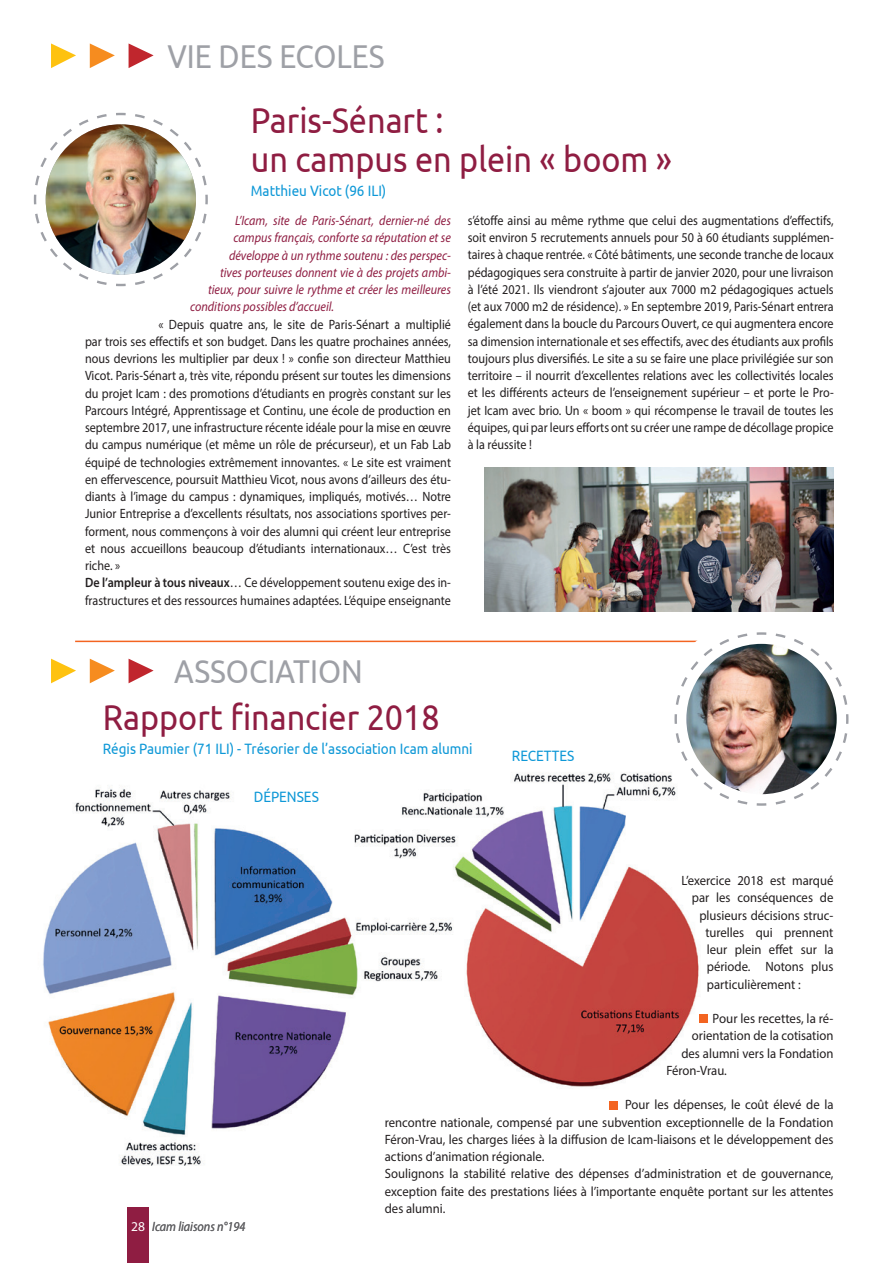
<style>
.page{position:relative;width:893px;height:1263px;background:#fff}
.page>*{position:absolute;margin:0;border:0;box-sizing:border-box;transform-origin:0 0}
.t1{font:36px "Ubuntu";color:#8f1d42;scale:.9 1}
.t2{font:33px "Ubuntu";color:#9ea0a6;scale:.9 1}
.t3{font:15px "Ubuntu";color:#0e98d7;scale:.9 1}
.t4{font:13.5px/17.2px "Myriad Pro";color:#231f20;text-align:justify;scale:.9 1}
.t5{font:13.5px/17.2px "Myriad Pro";color:#231f20;text-align:justify;scale:.94 1}
.t6{font:italic 13.5px "Myriad Pro";color:#8f1d42;scale:.9 1}
.t7{font:italic 13.5px "Myriad Pro";color:#636366;scale:.9 1}
.t8{font:13.5px "Myriad Pro";color:#fff}
.s1{font-weight:600}
</style>
<div class="page">
<div style="left:128px;top:1208px;width:21px;height:55px;background:#8f1d42"></div>
<hr style="left:75px;top:641px;width:750px;height:1px;background:#f36421">
<img style="left:43px;top:789px;width:301px;height:377px">
<svg style="left:51px;top:659px;width:25px;height:24px"></svg>
<svg style="left:90px;top:659px;width:25px;height:24px"></svg>
<svg style="left:129px;top:659px;width:25px;height:24px"></svg>
<svg style="left:673px;top:632px;width:176px;height:174px"></svg>
<img style="left:686px;top:644px;width:151px;height:150px;border-radius:75px">
<img style="left:344px;top:768px;width:360px;height:319px">
<svg style="left:51px;top:43px;width:25px;height:25px"></svg>
<svg style="left:90px;top:43px;width:25px;height:25px"></svg>
<svg style="left:129px;top:43px;width:25px;height:25px"></svg>
<svg style="left:33px;top:112px;width:175px;height:175px"></svg>
<img style="left:46px;top:124px;width:150px;height:151px;border-radius:75px">
<img style="left:485px;top:468px;width:349px;height:143px">
<div style="left:699px;top:1014px;width:9px;height:9px;background:#f36421"></div>
<div style="left:609px;top:1101px;width:9px;height:8px;background:#f36421"></div>
<p class="t2" style="left:167px;top:36px;width:243px">VIE DES ECOLES</p>
<p class="t1" style="left:251px;top:99px;width:216px">Paris-Sénart :</p>
<p class="t1" style="left:251px;top:138px;width:469px">un campus en plein « boom »</p>
<p class="t3" style="left:251px;top:182px;width:152px">Matthieu Vicot (96 ILI)</p>
<p class="t6" style="left:235px;top:212px;width:241px">L’Icam, site de Paris-Sénart, dernier-né des</p>
<p class="t6" style="left:234px;top:230px;width:243px">campus français, conforte sa réputation et se</p>
<p class="t6" style="left:229px;top:247px;width:248px">développe à un rythme soutenu : des perspec-</p>
<p class="t6" style="left:220px;top:264px;width:258px">tives porteuses donnent vie à des projets ambi-</p>
<p class="t6" style="left:208px;top:281px;width:271px">tieux, pour suivre le rythme et créer les meilleures</p>
<p class="t6" style="left:190px;top:299px;width:161px">conditions possibles d’accueil.</p>
<p class="t4" style="left:85px;top:315px;width:408px;text-indent:74px">« Depuis quatre ans, le site de Paris-Sénart a multiplié par trois ses effectifs et son budget. Dans les quatre prochaines années, nous devrions les multiplier par deux ! » confie son directeur Matthieu Vicot. Paris-Sénart a, très vite, répondu présent sur toutes les dimensions du projet Icam : des promotions d’étudiants en progrès constant sur les Parcours Intégré, Apprentissage et Continu, une école de production en septembre 2017, une infrastructure récente idéale pour la mise en œuvre du campus numérique (et même un rôle de précurseur), et un Fab Lab équipé de technologies extrêmement innovantes. « Le site est vraiment en effervescence, poursuit Matthieu Vicot, nous avons d’ailleurs des étu&shy;diants à l’image du campus : dynamiques, impliqués, motivés… Notre Junior Entreprise a d’excellents résultats, nos associations sportives per&shy;forment, nous commençons à voir des alumni qui créent leur entreprise et nous accueillons beaucoup d’étudiants internationaux… C’est très riche. »</p>
<p class="t4" style="left:85px;top:574px;width:408px"><span class="s1">De l’ampleur à tous niveaux</span>… Ce développement soutenu exige des in&shy;frastructures et des ressources humaines adaptées. L’équipe enseignante</p>
<p class="t4" style="left:468px;top:211px;width:408px">s’étoffe ainsi au même rythme que celui des augmentations d’effectifs, soit environ 5 recrutements annuels pour 50 à 60 étudiants supplémen&shy;taires à chaque rentrée. « Côté bâtiments, une seconde tranche de locaux pédagogiques sera construite à partir de janvier 2020, pour une livraison à l’été 2021. Ils viendront s’ajouter aux 7000 m2 pédagogiques actuels (et aux 7000 m2 de résidence). » En septembre 2019, Paris-Sénart entrera également dans la boucle du Parcours Ouvert, ce qui augmentera encore sa dimension internationale et ses effectifs, avec des étudiants aux profils toujours plus diversifiés. Le site a su se faire une place privilégiée sur son territoire – il nourrit d’excellentes relations avec les collectivités locales et les différents acteurs de l’enseignement supérieur – et porte le Pro&shy;jet Icam avec brio. Un « boom » qui récompense le travail de toutes les équipes, qui par leurs efforts ont su créer une rampe de décollage propice à la réussite !</p>
<p class="t2" style="left:174px;top:651px;width:211px">ASSOCIATION</p>
<p class="t1" style="left:103px;top:696px;width:376px">Rapport financier 2018</p>
<p class="t3" style="left:103px;top:740px;width:413px">Régis Paumier (71 ILI) - Trésorier de l’association Icam alumni</p>
<p class="t3" style="left:254px;top:787px;width:74px">DÉPENSES</p>
<p class="t3" style="left:512px;top:747px;width:71px">RECETTES</p>
<p class="t8" style="left:131px;top:1218px;width:15px">28</p>
<p class="t7" style="left:152px;top:1218px;width:105px">Icam liaisons n°194</p>
<p class="t5" style="left:681px;top:872px;width:163px">L’exercice 2018 est marqué</p>
<p class="t5" style="left:692px;top:889px;width:152px">par les conséquences de</p>
<p class="t5" style="left:699px;top:906px;width:144px">plusieurs décisions struc-</p>
<p class="t5" style="left:705px;top:923px;width:138px">turelles qui prennent</p>
<p class="t5" style="left:707px;top:941px;width:136px">leur plein effet sur la</p>
<p class="t5" style="left:707px;top:958px;width:136px">période. Notons plus</p>
<p class="t5" style="left:707px;top:975px;width:101px">particulièrement :</p>
<p class="t5" style="left:712px;top:1010px;width:130px">Pour les recettes, la ré-</p>
<p class="t5" style="left:692px;top:1027px;width:152px">orientation de la cotisation</p>
<p class="t5" style="left:681px;top:1044px;width:163px">des alumni vers la Fondation</p>
<p class="t5" style="left:666px;top:1061px;width:66px">Féron-Vrau.</p>
<p class="t5" style="left:385px;top:1096px;width:479px;text-indent:240px">Pour les dépenses, le coût élevé de la rencontre nationale, compensé par une subvention exceptionnelle de la Fondation Féron-Vrau, les charges liées à la diffusion de Icam-liaisons et le développement des actions d’animation régionale.</p>
<p class="t5" style="left:385px;top:1165px;width:479px">Soulignons la stabilité relative des dépenses d’administration et de gouvernance, exception faite des prestations liées à l’importante enquête portant sur les attentes des alumni.</p>
</div>
